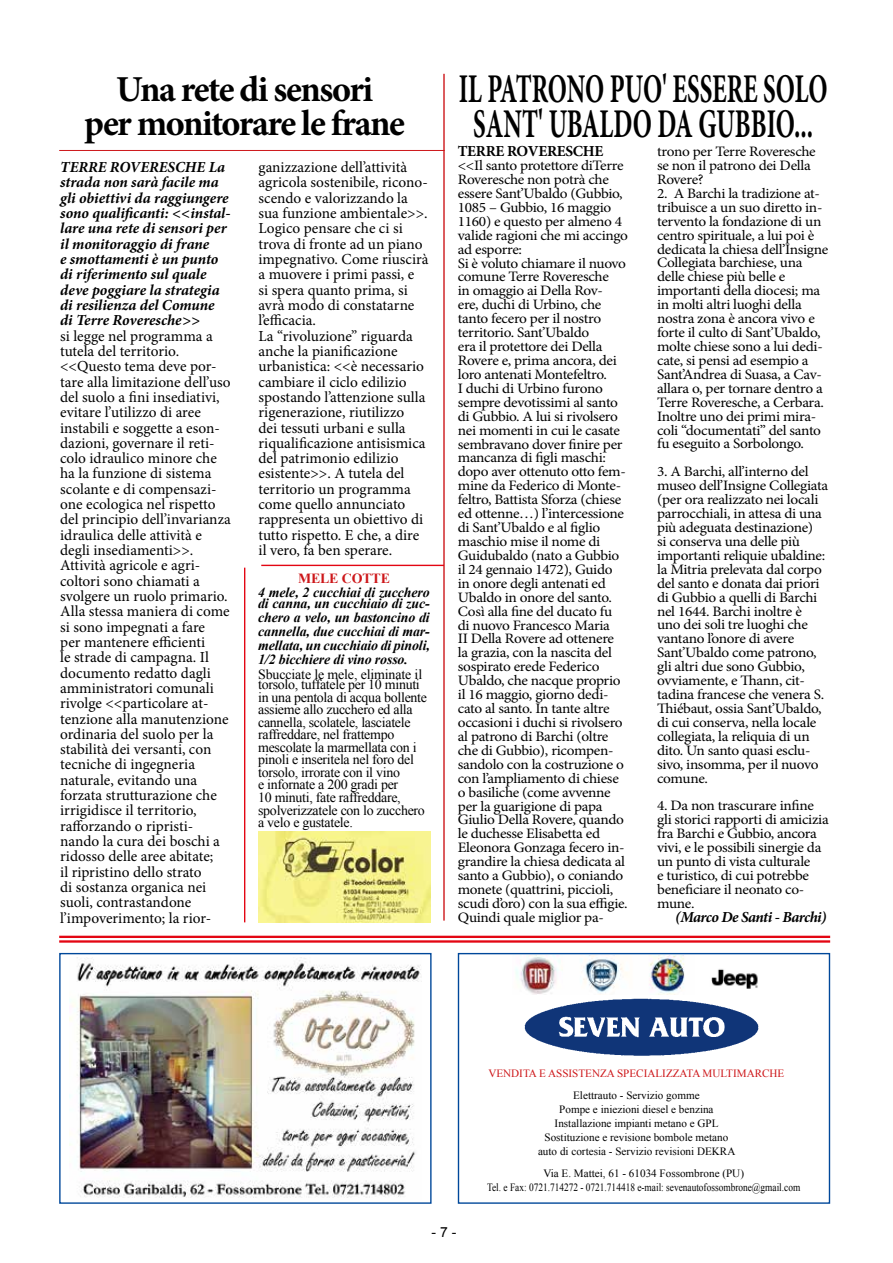
<style>
.page{position:relative;width:893px;height:1263px;background:#fff}
.page>*{position:absolute;margin:0;border:0;box-sizing:border-box;transform-origin:0 0}
.t1{font:700 40.8px/34.8px "Minion Pro";color:#000;text-align:center;scale:.61 1}
.t2{font:700 36.6px/33.5px "Minion Pro";letter-spacing:-.04em;color:#000;text-align:center}
.t3{font:15.3px/15.3px "Minion Pro";color:#000}
.t4{font:italic 700 15.3px/15.3px "Minion Pro";letter-spacing:-.005em;color:#000}
.t5{font:italic 700 15.3px "Minion Pro";letter-spacing:-.04em;color:#000}
.t6{font:700 15.3px "Minion Pro";letter-spacing:-.02em;color:#000}
.t7{font:14.4px/14px "Minion Pro";letter-spacing:-.02em;color:#000;scale:1.06 1}
.t8{font:13.95px/12.6px "Times New Roman";letter-spacing:-.02em;color:#000}
.t9{font:italic 700 13.95px/14px "Times New Roman";letter-spacing:-.01em;color:#000}
.t10{font:700 13.95px "Times New Roman";letter-spacing:-.01em;color:#cd171a}
.t11{font:13.95px "Arial";color:#000}
.t12{font:11.1px/14px "Times New Roman";color:#000;text-align:center}
.t13{font:11.1px "Times New Roman";color:#cd171a}
</style>
<div class="page">
<hr style="left:59px;top:936px;width:771px;height:2px;background:#e30613">
<hr style="left:59px;top:940px;width:771px;height:3px;background:#e30613">
<img style="left:70px;top:958px;width:352px;height:240px">
<div style="left:59px;top:953px;width:373px;height:251px;border:1px solid #00489a"></div>
<div style="left:458px;top:953px;width:372px;height:251px;border:1px solid #00489a"></div>
<img style="left:515px;top:956px;width:170px;height:38px">
<img style="left:711px;top:969px;width:47px;height:20px">
<img style="left:524px;top:998px;width:235px;height:58px">
<hr style="left:59px;top:150px;width:386px;height:1px;background:#cd171a">
<hr style="left:443px;top:74px;width:2px;height:846px;background:#cd171a">
<img style="left:258px;top:831px;width:172px;height:91px">
<hr style="left:261px;top:565px;width:183px;height:1px;background:#e30613">
<hr style="left:244px;top:568px;width:1px;height:354px;background:#e30613">
<h2 class="t2" style="left:84px;top:72px;width:322px">Una rete di sensori<br>per monitorare le frane</h2>
<p class="t4" style="left:60px;top:159px;width:172px">TERRE ROVERESCHE La strada non sarà facile ma gli obiettivi da raggiungere sono qualificanti: &lt;&lt;instal&shy;lare una rete di sensori per il monitoraggio di frane<br>e smottamenti è un punto di riferimento sul quale deve poggiare la strategia di resilienza del Comune di Terre Roveresche&gt;&gt;</p>
<p class="t3" style="left:60px;top:328px;width:172px">si legge nel programma a tutela del territorio. &lt;&lt;Questo tema deve por&shy;tare alla limitazione dell’uso del suolo a fini insediativi, evitare l’utilizzo di aree instabili e soggette a eson&shy;dazioni, governare il reti&shy;colo idraulico minore che ha la funzione di sistema scolante e di compensazi&shy;one ecologica nel rispetto del principio dell’invarianza idraulica delle attività e degli insediamenti&gt;&gt;.<br>Attività agricole e agri&shy;coltori sono chiamati a svolgere un ruolo primario.<br>Alla stessa maniera di come si sono impegnati a fare<br>per mantenere efficienti<br>le strade di campagna. Il documento redatto dagli amministratori comunali rivolge &lt;&lt;particolare at&shy;tenzione alla manutenzione ordinaria del suolo per la stabilità dei versanti, con tecniche di ingegneria naturale, evitando una forzata strutturazione che irrigidisce il territorio, rafforzando o ripristi&shy;nando la cura dei boschi a ridosso delle aree abitate;<br>il ripristino dello strato<br>di sostanza organica nei suoli, contrastandone l’impoverimento; la rior-</p>
<p class="t3" style="left:258px;top:160px;width:172px">ganizzazione dell’attività agricola sostenibile, ricono&shy;scendo e valorizzando la sua funzione ambientale&gt;&gt;.<br>Logico pensare che ci si trova di fronte ad un piano impegnativo. Come riuscirà a muovere i primi passi, e<br>si spera quanto prima, si avrà modo di constatarne l’efficacia.<br>La “rivoluzione” riguarda anche la pianificazione urbanistica: &lt;&lt;è necessario cambiare il ciclo edilizio spostando l’attenzione sulla rigenerazione, riutilizzo<br>dei tessuti urbani e sulla riqualificazione antisismica del patrimonio edilizio esistente&gt;&gt;. A tutela del territorio un programma come quello annunciato rappresenta un obiettivo di tutto rispetto. E che, a dire il vero, fa ben sperare.</p>
<p class="t10" style="left:298px;top:569px;width:93px">MELE COTTE</p>
<p class="t9" style="left:258px;top:587px;width:173px;line-height:11.1px">4 mele, 2 cucchiai di zucchero di canna, un cucchiaio di zuc-</p>
<p class="t9" style="left:258px;top:610px;width:173px;text-align:justify">chero a velo, un bastoncino di cannella, due cucchiai di mar&shy;mellata, un cucchiaio di pinoli, 1/2 bicchiere di vino rosso.</p>
<p class="t8" style="left:258px;top:668px;width:166px">Sbucciate le mele, eliminate il</p>
<p class="t8" style="left:258px;top:678px;width:170px">torsolo, tuffatele per 10 minuti in una pentola di acqua bollente assieme allo zucchero ed alla cannella, scolatele, lasciatele raffreddare, nel frattempo mescolate la marmellata con i pinoli e inseritela nel foro del torsolo, irrorate con il vino<br>e infornate a 200 gradi per<br>10 minuti, fate raffreddare, spolverizzatele con lo zucchero a velo e gustatele.</p>
<h1 class="t1" style="left:459px;top:71px;width:606px">IL PATRONO PUO' ESSERE SOLO<br>SANT' UBALDO DA GUBBIO...</h1>
<p class="t6" style="left:458px;top:140px;width:147px">TERRE ROVERESCHE</p>
<p class="t7" style="left:458px;top:159px;width:162px">&lt;&lt;Il santo protettore diTerre<br>Roveresche non potrà che essere Sant’Ubaldo (Gubbio,<br>1085 – Gubbio, 16 maggio<br>1160) e questo per almeno 4 valide ragioni che mi accingo ad esporre:<br>Si è voluto chiamare il nuovo comune Terre Roveresche<br>in omaggio ai Della Rov-<br>ere, duchi di Urbino, che tanto fecero per il nostro territorio. Sant’Ubaldo<br>era il protettore dei Della<br>Rovere e, prima ancora, dei loro antenati Montefeltro.<br>I duchi di Urbino furono sempre devotissimi al santo di Gubbio. A lui si rivolsero nei momenti in cui le casate sembravano dover finire per mancanza di figli maschi: dopo aver ottenuto otto fem&shy;mine da Federico di Monte&shy;feltro, Battista Sforza (chiese ed ottenne…) l’intercessione di Sant’Ubaldo e al figlio maschio mise il nome di<br>Guidubaldo (nato a Gubbio il 24 gennaio 1472), Guido in onore degli antenati ed<br>Ubaldo in onore del santo.<br>Così alla fine del ducato fu<br>di nuovo Francesco Maria<br>II Della Rovere ad ottenere la grazia, con la nascita del sospirato erede Federico<br>Ubaldo, che nacque proprio il 16 maggio, giorno dedi&shy;cato al santo. In tante altre occasioni i duchi si rivolsero al patrono di Barchi (oltre che di Gubbio), ricompen&shy;sandolo con la costruzione o con l’ampliamento di chiese o basiliche (come avvenne per la guarigione di papa<br>Giulio Della Rovere, quando le duchesse Elisabetta ed<br>Eleonora Gonzaga fecero in&shy;grandire la chiesa dedicata al santo a Gubbio), o coniando monete (quattrini, piccioli, scudi d’oro) con la sua effigie.<br>Quindi quale miglior pa-</p>
<p class="t7" style="left:657px;top:145px;width:151px">trono per Terre Roveresche se non il patrono dei Della<br>Rovere?</p>
<p class="t7" style="left:657px;top:186px;width:163px">2. A Barchi la tradizione at&shy;tribuisce a un suo diretto in&shy;tervento la fondazione di un centro spirituale, a lui poi è dedicata la chiesa dell’Insigne<br>Collegiata barchiese, una delle chiese più belle e importanti della diocesi; ma in molti altri luoghi della nostra zona è ancora vivo e forte il culto di Sant’Ubaldo, molte chiese sono a lui dedi&shy;cate, si pensi ad esempio a<br>Sant’Andrea di Suasa, a Cav&shy;allara o, per tornare dentro a<br>Terre Roveresche, a Cerbara.<br>Inoltre uno dei primi mira&shy;coli “documentati” del santo fu eseguito a Sorbolongo.</p>
<p class="t7" style="left:657px;top:465px;width:163px">3. A Barchi, all’interno del museo dell’Insigne Collegiata (per ora realizzato nei locali parrocchiali, in attesa di una più adeguata destinazione)<br>si conserva una delle più importanti reliquie ubaldine: la Mitria prelevata dal corpo del santo e donata dai priori di Gubbio a quelli di Barchi nel 1644. Barchi inoltre è uno dei soli tre luoghi che vantano l’onore di avere<br>Sant’Ubaldo come patrono, gli altri due sono Gubbio, ovviamente, e Thann, cit&shy;tadina francese che venera S.<br>Thiébaut, ossia Sant’Ubaldo, di cui conserva, nella locale collegiata, la reliquia di un dito. Un santo quasi esclu&shy;sivo, insomma, per il nuovo comune.</p>
<p class="t7" style="left:657px;top:799px;width:163px">4. Da non trascurare infine gli storici rapporti di amicizia fra Barchi e Gubbio, ancora vivi, e le possibili sinergie da un punto di vista culturale<br>e turistico, di cui potrebbe beneficiare il neonato co&shy;mune.</p>
<p class="t5" style="left:675px;top:906px;width:153px">(Marco De Santi - Barchi)</p>
<p class="t13" style="left:488px;top:1066px;width:298px">VENDITA E ASSISTENZA SPECIALIZZATA MULTIMARCHE</p>
<p class="t12" style="left:538px;top:1088px;width:199px">Elettrauto - Servizio gomme<br>Pompe e iniezioni diesel e benzina Installazione impianti metano e GPL Sostituzione e revisione bombole metano auto di cortesia - Servizio revisioni DEKRA</p>
<p class="t12" style="left:487px;top:1166px;width:315px;line-height:13.4px">Via E. Mattei, 61 - 61034 Fossombrone (PU)<br>Tel. e Fax: 0721.714272 - 0721.714418 e-mail: sevenautofossombrone@gmail.com</p>
<p class="t11" style="left:432px;top:1223px;width:26px">- 7 -</p>
</div>
